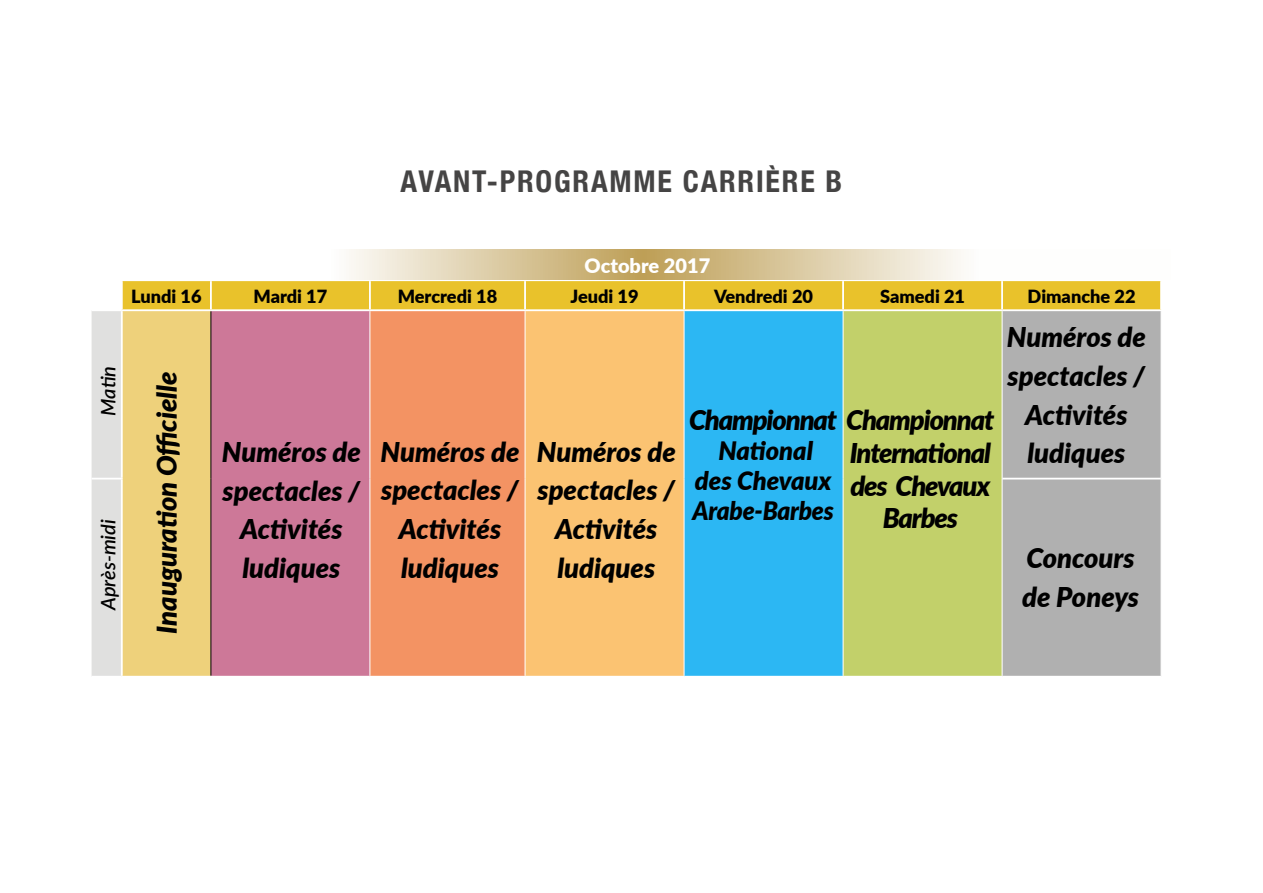
<style>
.page{position:relative;width:1263px;height:893px;background:#fff}
.page>*{position:absolute;margin:0;border:0;box-sizing:border-box;transform-origin:0 0}
.t1{font:700 condensed 30px "Helvetica Neue";letter-spacing:.06em;color:#454444}
.t2{font:italic 900 27.15px/38.7px "Lato";color:#000;text-align:center}
.t3{font:italic 900 27.15px "Lato";letter-spacing:-.04em;color:#000}
.t4{font:italic 900 25.35px/29.7px "Lato";letter-spacing:-.01em;color:#000;text-align:center}
.t5{font:italic 600 19.95px "Lato";color:#000}
.t6{font:900 19.95px "Lato";color:#fff}
.t7{font:900 18.15px "Lato";color:#000}
</style>
<div class="page">
<svg style="left:92px;top:281px;width:1068px;height:395px;background:#e7cb6b"></svg>
<div style="left:212px;top:311px;width:158px;height:365px;background:#cd7898"></div>
<div style="left:371px;top:311px;width:154px;height:365px;background:#f39363"></div>
<div style="left:526px;top:311px;width:158px;height:365px;background:#fbc372"></div>
<div style="left:685px;top:311px;width:158px;height:365px;background:#2cb7f3"></div>
<div style="left:844px;top:311px;width:158px;height:365px;background:#c2d06a"></div>
<div style="left:1003px;top:311px;width:158px;height:365px;background:#b0b0b0"></div>
<hr style="left:121px;top:281px;width:2px;height:28px;background:#fff">
<hr style="left:210px;top:281px;width:2px;height:28px;background:#fff">
<hr style="left:369px;top:281px;width:2px;height:28px;background:#fff">
<hr style="left:524px;top:281px;width:2px;height:28px;background:#fff">
<hr style="left:683px;top:281px;width:2px;height:28px;background:#fff">
<hr style="left:842px;top:281px;width:2px;height:28px;background:#fff">
<hr style="left:1001px;top:281px;width:2px;height:28px;background:#fff">
<hr style="left:370px;top:311px;width:1px;height:168px;background:#fff">
<hr style="left:525px;top:311px;width:1px;height:168px;background:#fff">
<hr style="left:684px;top:311px;width:1px;height:168px;background:#fff">
<hr style="left:843px;top:311px;width:1px;height:168px;background:#fff">
<hr style="left:1002px;top:311px;width:1px;height:168px;background:#fff">
<hr style="left:370px;top:479px;width:1px;height:197px;background:#fff">
<hr style="left:525px;top:479px;width:1px;height:197px;background:#fff">
<hr style="left:684px;top:479px;width:1px;height:197px;background:#fff">
<hr style="left:843px;top:479px;width:1px;height:197px;background:#fff">
<hr style="left:1002px;top:479px;width:1px;height:197px;background:#fff">
<hr style="left:211px;top:311px;width:1px;height:168px;background:#000">
<hr style="left:211px;top:479px;width:1px;height:197px;background:#000">
<hr style="left:122px;top:309px;width:89px;height:2px;background:#fff">
<hr style="left:211px;top:309px;width:159px;height:2px;background:#fff">
<hr style="left:370px;top:309px;width:155px;height:2px;background:#fff">
<hr style="left:525px;top:309px;width:159px;height:2px;background:#fff">
<hr style="left:684px;top:309px;width:159px;height:2px;background:#fff">
<hr style="left:843px;top:309px;width:159px;height:2px;background:#fff">
<hr style="left:1002px;top:309px;width:160px;height:2px;background:#fff">
<hr style="left:92px;top:309px;width:30px;height:2px;background:#fff">
<hr style="left:92px;top:478px;width:31px;height:1px;background:#fff">
<hr style="left:121px;top:311px;width:2px;height:167px;background:#fff">
<hr style="left:121px;top:479px;width:2px;height:197px;background:#fff">
<hr style="left:1002px;top:478px;width:159px;height:1px;background:#fff">
<svg style="left:349px;top:249px;width:612px;height:31px;background:#dbcba4"></svg>
<p class="t1" style="left:401px;top:156px;width:443px">AVANT-PROGRAMME CARRIÈRE B</p>
<p class="t7" style="left:131px;top:283px;width:72px">Lundi 16</p>
<p class="t5" style="left:94px;top:416px;width:51px;rotate:-90deg">Matin</p>
<p class="t5" style="left:94px;top:610px;width:92px;rotate:-90deg">Après-midi</p>
<p class="t2" style="left:146px;top:634px;width:264px;rotate:-90deg">Inauguration Officielle</p>
<p class="t6" style="left:585px;top:250px;width:127px">Octobre 2017</p>
<p class="t7" style="left:253px;top:283px;width:75px">Mardi 17</p>
<p class="t7" style="left:398px;top:283px;width:101px">Mercredi 18</p>
<p class="t7" style="left:570px;top:283px;width:70px">Jeudi 19</p>
<p class="t7" style="left:714px;top:283px;width:100px">Vendredi 20</p>
<p class="t7" style="left:880px;top:283px;width:87px">Samedi 21</p>
<p class="t7" style="left:1028px;top:283px;width:109px">Dimanche 22</p>
<p class="t2" style="left:222px;top:431px;width:140px">Numéros de spectacles /<br>Activités ludiques</p>
<p class="t2" style="left:381px;top:431px;width:140px">Numéros de spectacles /<br>Activités ludiques</p>
<p class="t2" style="left:537px;top:431px;width:140px">Numéros de spectacles /<br>Activités ludiques</p>
<p class="t3" style="left:689px;top:400px;width:307px">Championnat Championnat</p>
<p class="t3" style="left:850px;top:433px;width:143px">International</p>
<p class="t3" style="left:850px;top:465px;width:142px">des Chevaux</p>
<p class="t2" style="left:883px;top:498px;width:77px">Barbes</p>
<p class="t4" style="left:692px;top:435px;width:143px">National<br>des Chevaux<br>Arabe-Barbes</p>
<p class="t2" style="left:1007px;top:317px;width:140px">Numéros de spectacles /<br>Activités ludiques</p>
<p class="t2" style="left:1022px;top:537px;width:118px;text-align:left">Concours de Poneys</p>
</div>
